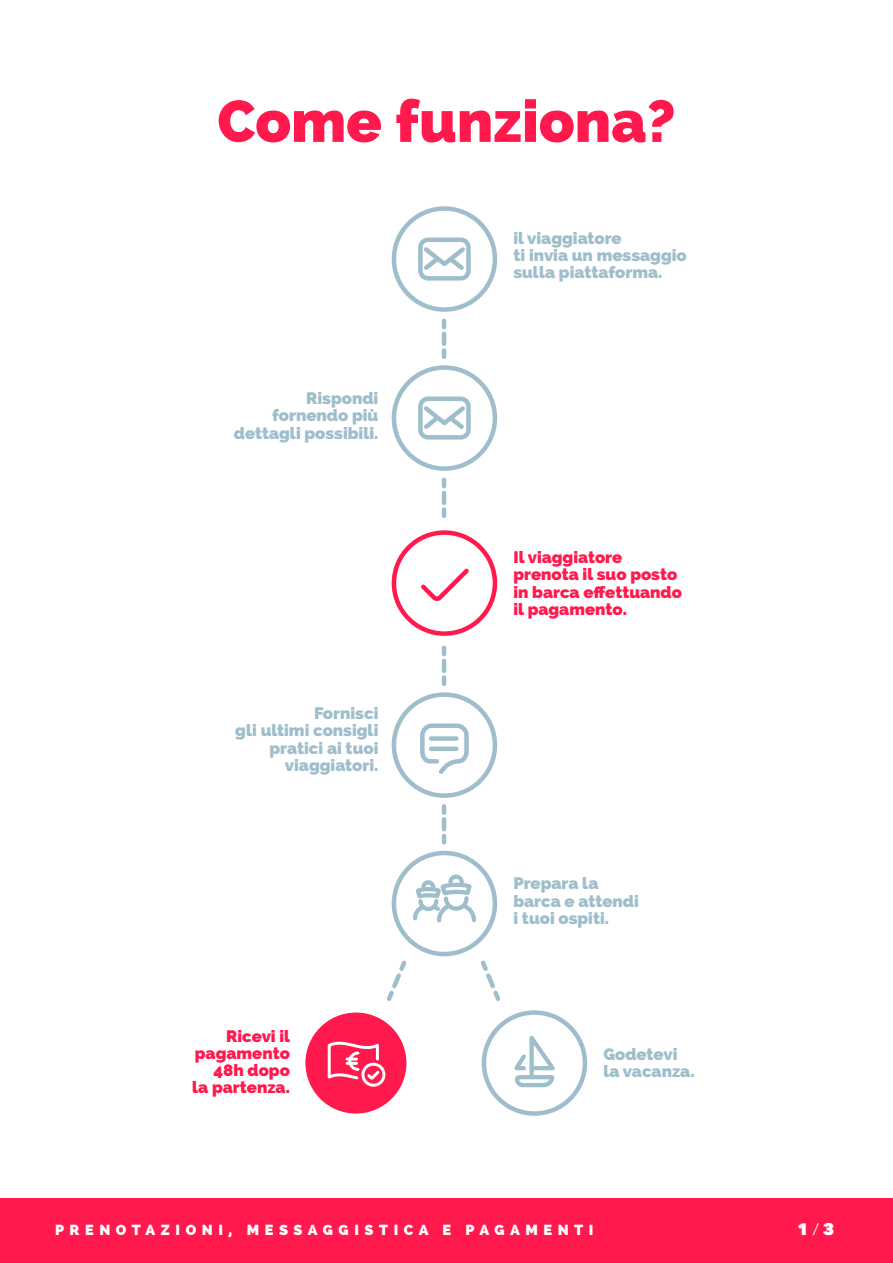
<style>
.page{position:relative;width:893px;height:1263px;background:#fff}
.page>*{position:absolute;margin:0;border:0;box-sizing:border-box;transform-origin:0 0}
.t1{font:800 58.5px "Raleway";color:#ff194c}
.t2{font:800 16.65px/17.2px "Raleway";color:#9fbecb}
.t3{font:800 16.65px/17.2px "Raleway";color:#ff194c}
.t4{font:800 16.5px "Avenir Next";color:#fff}
.t5{font:800 14.55px "Raleway";letter-spacing:.38em;color:#fff}
.s1{font-weight:400}
</style>
<div class="page">
<div style="left:0;top:1198px;width:893px;height:65px;background:#ff194c"></div>
<div style="left:418px;top:237px;width:53px;height:44px;border:4px solid #9fbecb;border-radius:8px"></div>
<svg style="left:420px;top:243px;width:49px;height:31px"></svg>
<div style="left:392px;top:206px;width:105px;height:106px;border:4px solid #9fbecb;border-radius:50%"></div>
<div style="left:418px;top:396px;width:53px;height:44px;border:4px solid #9fbecb;border-radius:8px"></div>
<svg style="left:420px;top:402px;width:49px;height:31px"></svg>
<div style="left:392px;top:365px;width:105px;height:106px;border:4px solid #9fbecb;border-radius:50%"></div>
<div style="left:392px;top:530px;width:105px;height:106px;border:4px solid #ff194c;border-radius:50%"></div>
<svg style="left:442px;top:321px;width:4px;height:6px"></svg>
<svg style="left:442px;top:334px;width:4px;height:23px"></svg>
<div style="left:392px;top:692px;width:105px;height:106px;border:4px solid #9fbecb;border-radius:50%"></div>
<svg style="left:442px;top:648px;width:4px;height:6px"></svg>
<svg style="left:442px;top:661px;width:4px;height:23px"></svg>
<svg style="left:442px;top:480px;width:4px;height:6px"></svg>
<svg style="left:442px;top:493px;width:4px;height:23px"></svg>
<svg style="left:421px;top:568px;width:48px;height:33px"></svg>
<div style="left:392px;top:851px;width:105px;height:105px;border:4px solid #9fbecb;border-radius:50%"></div>
<svg style="left:442px;top:806px;width:4px;height:7px"></svg>
<svg style="left:442px;top:819px;width:4px;height:23px"></svg>
<div style="left:482px;top:1010px;width:105px;height:106px;border:4px solid #9fbecb;border-radius:50%"></div>
<svg style="left:514px;top:1036px;width:41px;height:52px"></svg>
<div style="left:305px;top:1012px;width:101px;height:101px;background:#ff194c;border-radius:50%"></div>
<svg style="left:387px;top:960px;width:20px;height:41px"></svg>
<svg style="left:481px;top:960px;width:20px;height:41px"></svg>
<div style="left:361px;top:1063px;width:24px;height:24px;border:3px solid #fff;border-radius:50%"></div>
<svg style="left:327px;top:1041px;width:55px;height:41px"></svg>
<svg style="left:411px;top:860px;width:67px;height:63px"></svg>
<svg style="left:420px;top:723px;width:49px;height:51px"></svg>
<div style="left:431px;top:736px;width:25px;height:5px;background:#9fbecb"></div>
<div style="left:431px;top:746px;width:25px;height:5px;background:#9fbecb"></div>
<h1 class="t1" style="left:217px;top:87px;width:460px">Come funziona?</h1>
<p class="t2" style="left:234px;top:390px;width:146px;text-align:right">Rispondi fornendo più dettagli possibili.</p>
<p class="t2" style="left:235px;top:705px;width:145px;text-align:right">Fornisci<br>gli ultimi consigli pratici ai tuoi viaggiatori.</p>
<p class="t3" style="left:192px;top:1027px;width:99px;text-align:right">Ricevi il pagamento<br>48h dopo<br>la partenza.</p>
<p class="t2" style="left:513px;top:229px;width:175px">il viaggiatore<br>ti invia un messaggio sulla piattaforma.</p>
<p class="t3" style="left:513px;top:549px;width:170px">Il viaggiatore prenota il suo posto in barca effettuando il pagamento.</p>
<p class="t2" style="left:513px;top:875px;width:127px">Prepara la barca e attendi i tuoi ospiti.</p>
<p class="t2" style="left:603px;top:1045px;width:93px">Godetevi la vacanza.</p>
<p class="t5" style="left:55px;top:1221px;width:540px">PRENOTAZIONI, MESSAGGISTICA E PAGAMENTI</p>
<p class="t4" style="left:797px;top:1219px;width:39px">1 <span class="s1">/</span> 3</p>
</div>
